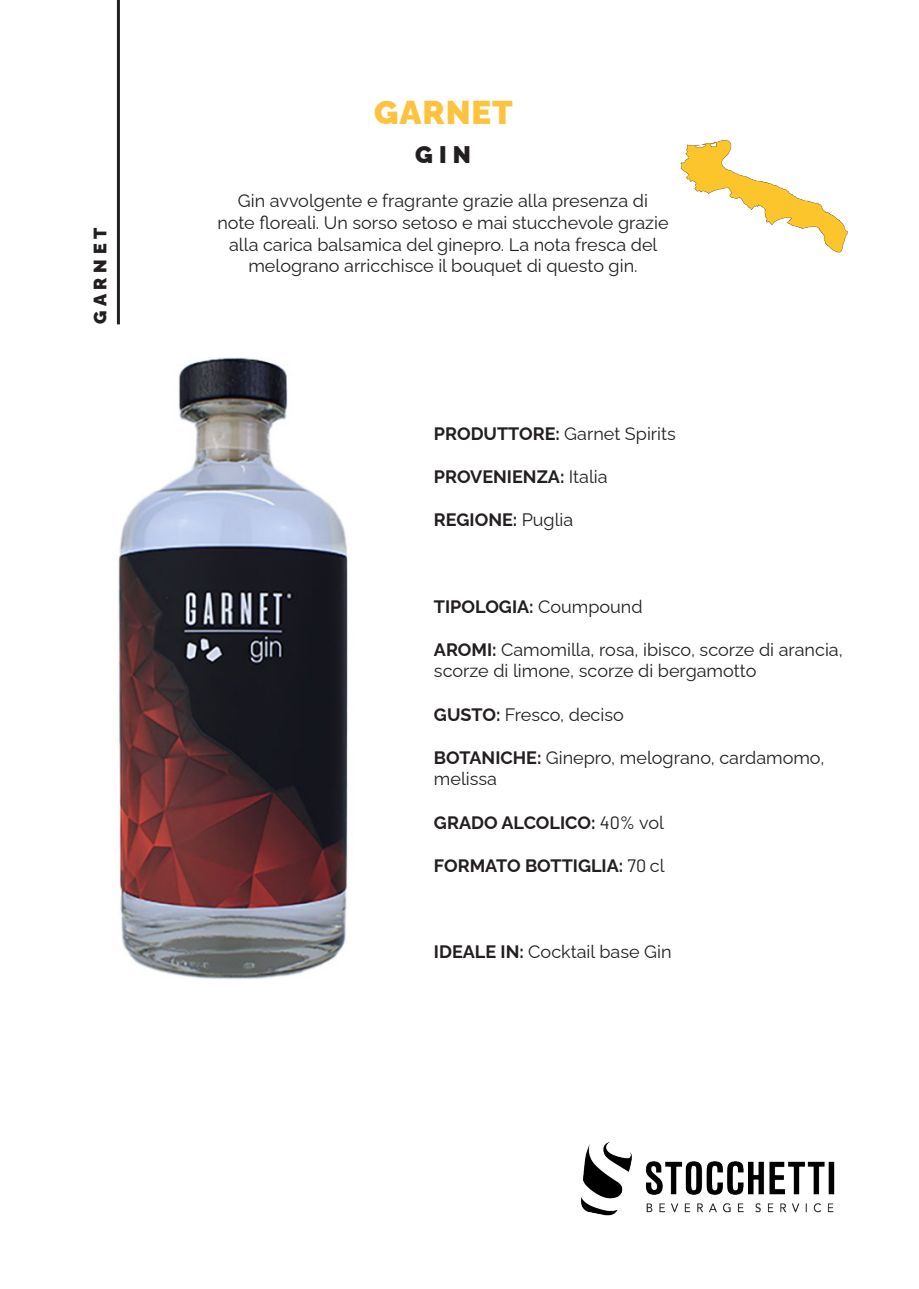
<style>
.page{position:relative;width:919px;height:1289px;background:#fff}
.page>*{position:absolute;margin:0;border:0;box-sizing:border-box;transform-origin:0 0}
.t1{font:900 33px "Raleway";letter-spacing:.03em;color:#fec33e}
.t2{font:900 24px "Raleway";color:#231f20}
.t3{font:18px/21.6px "Raleway";color:#231f20}
.t4{font:700 18px "Raleway";color:#231f20}
.t5{font:900 18px "Raleway";letter-spacing:.26em;color:#231f20}
.s1{font-weight:700}
.s2{font-weight:400}
.s3{font-family:"Barlow";font-weight:400}
</style>
<div class="page">
<img style="left:581px;top:1141px;width:254px;height:75px">
<img style="left:118px;top:358px;width:230px;height:621px">
<img style="left:680px;top:140px;width:168px;height:113px">
<hr style="left:117px;top:0;width:3px;height:324px;background:#231f20">
<p class="t5" style="left:86px;top:324px;width:98px;rotate:-90deg">GARNET</p>
<p class="t1" style="left:374px;top:86px;width:140px">GARNET</p>
<p class="t2" style="left:415px;top:136px;width:57px">GIN</p>
<p class="t3" style="left:217px;top:188px;width:453px;text-align:center">Gin avvolgente e fragrante grazie alla presenza di note floreali. Un sorso setoso e mai stucchevole grazie alla carica balsamica del ginepro. La nota fresca del melograno arricchisce il bouquet di questo gin.</p>
<p class="t3" style="left:434px;top:420px;width:243px"><span class="s1">PRODUTTORE:</span> Garnet Spirits</p>
<p class="t4" style="left:434px;top:462px;width:175px">PROVENIENZA: <span class="s2">Italia</span></p>
<p class="t4" style="left:434px;top:505px;width:141px">REGIONE: <span class="s2">Puglia</span></p>
<p class="t4" style="left:434px;top:591px;width:210px">TIPOLOGIA: <span class="s2">Coumpound</span></p>
<p class="t3" style="left:434px;top:636px;width:410px"><span class="s1">AROMI:</span> Camomilla, rosa, ibisco, scorze di arancia, scorze di limone, scorze di bergamotto</p>
<p class="t3" style="left:434px;top:701px;width:191px"><span class="s1">GUSTO:</span> Fresco, deciso</p>
<p class="t3" style="left:434px;top:744px;width:392px"><span class="s1">BOTANICHE:</span> Ginepro, melograno, cardamomo, melissa</p>
<p class="t4" style="left:434px;top:807px;width:232px">GRADO ALCOLICO: <span class="s3">40%</span> <span class="s2">vol</span></p>
<p class="t4" style="left:434px;top:851px;width:232px">FORMATO BOTTIGLIA: <span class="s3">70</span> <span class="s2">cl</span></p>
<p class="t3" style="left:434px;top:939px;width:239px"><span class="s1">IDEALE IN:</span> Cocktail base Gin</p>
</div>
